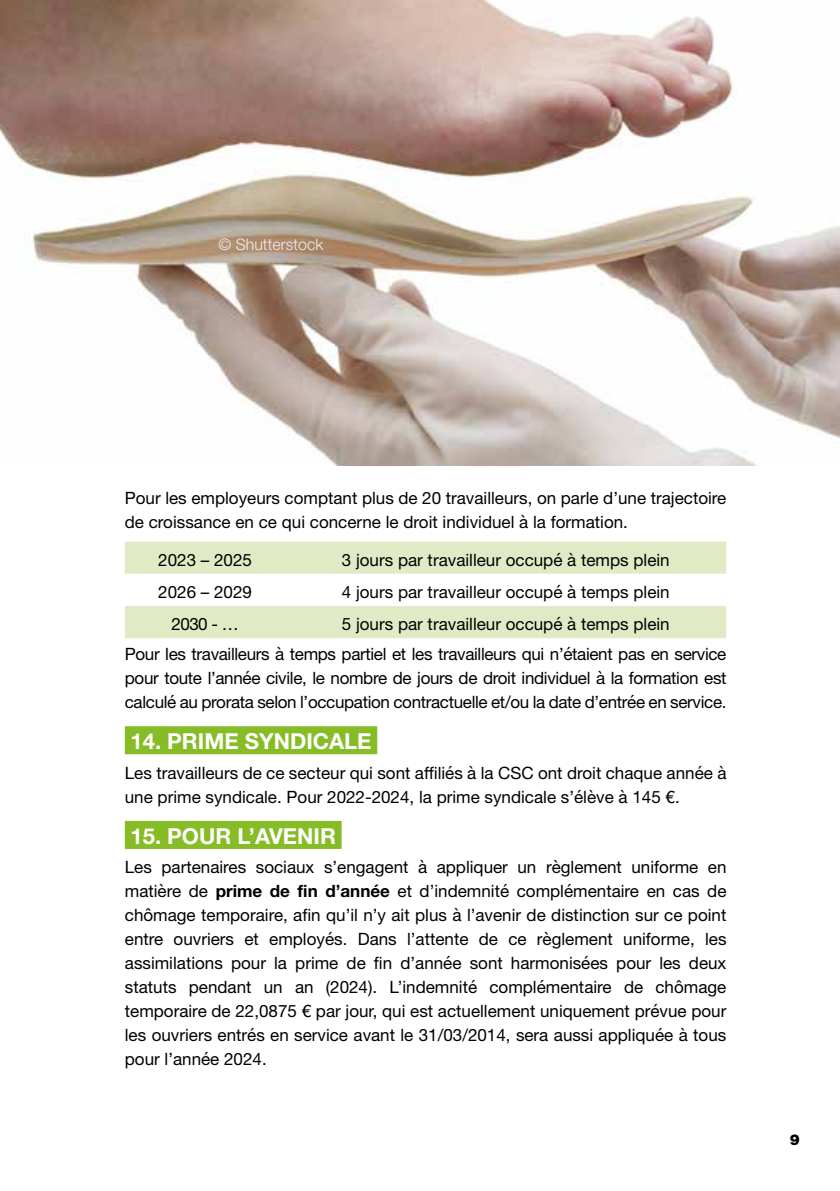
<style>
.page{position:relative;width:840px;height:1191px;background:#fff}
.page>*{position:absolute;margin:0;border:0;box-sizing:border-box;transform-origin:0 0}
.t1{font:700 22px "Helvetica Neue LT Pro";color:#fff}
.t2{font:17px/24px "Helvetica Neue";color:#000}
.t3{font:17px/29.6px "Helvetica Neue";letter-spacing:-.02em;color:#000}
.t4{font:300 16px "Helvetica Neue LT Pro";color:#ededed}
.t5{font:900 15px "Helvetica Neue LT Std";color:#000}
.s1{font-family:"Helvetica Neue LT Pro";font-weight:700}
</style>
<div class="page">
<div style="left:125px;top:726px;width:252px;height:28px;background:#86bc25"></div>
<div style="left:125px;top:821px;width:216px;height:28px;background:#86bc25"></div>
<div style="left:125px;top:541px;width:600px;height:97px;background:#e0ebc6"></div>
<svg style="left:125px;top:574px;width:600px;height:32px"></svg>
<img style="left:0;top:0;width:839px;height:465px">
<p class="t4" style="left:218px;top:234px;width:106px">© Shutterstock</p>
<p class="t2" style="left:125px;top:487px;width:602px">Pour les employeurs comptant plus de 20 travailleurs, on parle d’une trajectoire de croissance en ce qui concerne le droit individuel à la formation.</p>
<p class="t2" style="left:158px;top:549px;width:95px">2023 – 2025</p>
<p class="t2" style="left:342px;top:549px;width:329px">3 jours par travailleur occupé à temps plein</p>
<p class="t2" style="left:158px;top:581px;width:95px">2026 – 2029</p>
<p class="t2" style="left:342px;top:581px;width:329px">4 jours par travailleur occupé à temps plein</p>
<p class="t2" style="left:171px;top:613px;width:69px">2030 - …</p>
<p class="t3" style="left:125px;top:610px;width:602px;text-indent:217px">5 jours par travailleur occupé à temps plein<br>Pour les travailleurs à temps partiel et les travailleurs qui n’étaient pas en service</p>
<p class="t3" style="left:125px;top:667px;width:603px;line-height:24px">pour toute l’année civile, le nombre de jours de droit individuel à la formation est calculé au prorata selon l’occupation contractuelle et/ou la date d’entrée en service.</p>
<p class="t1" style="left:130px;top:727px;width:242px">14. PRIME SYNDICALE</p>
<p class="t2" style="left:125px;top:761px;width:602px">Les travailleurs de ce secteur qui sont affiliés à la CSC ont droit chaque année à une prime syndicale. Pour 2022-2024, la prime syndicale s’élève à 145 €.</p>
<p class="t1" style="left:130px;top:822px;width:207px">15. POUR L’AVENIR</p>
<p class="t2" style="left:125px;top:856px;width:602px;text-align:justify">Les partenaires sociaux s’engagent à appliquer un règlement uniforme en matière de <span class="s1">prime de fin d’année</span> et d’indemnité complémentaire en cas de chômage temporaire, afin qu’il n’y ait plus à l’avenir de distinction sur ce point entre ouvriers et employés. Dans l’attente de ce règlement uniforme, les assimilations pour la prime de fin d’année sont harmonisées pour les deux statuts pendant un an (2024). L’indemnité complémentaire de chômage temporaire de 22,0875 € par jour, qui est actuellement uniquement prévue pour les ouvriers entrés en service avant le 31/03/2014, sera aussi appliquée à tous pour l’année 2024.</p>
<p class="t5" style="left:789px;top:1130px;width:12px">9</p>
</div>
